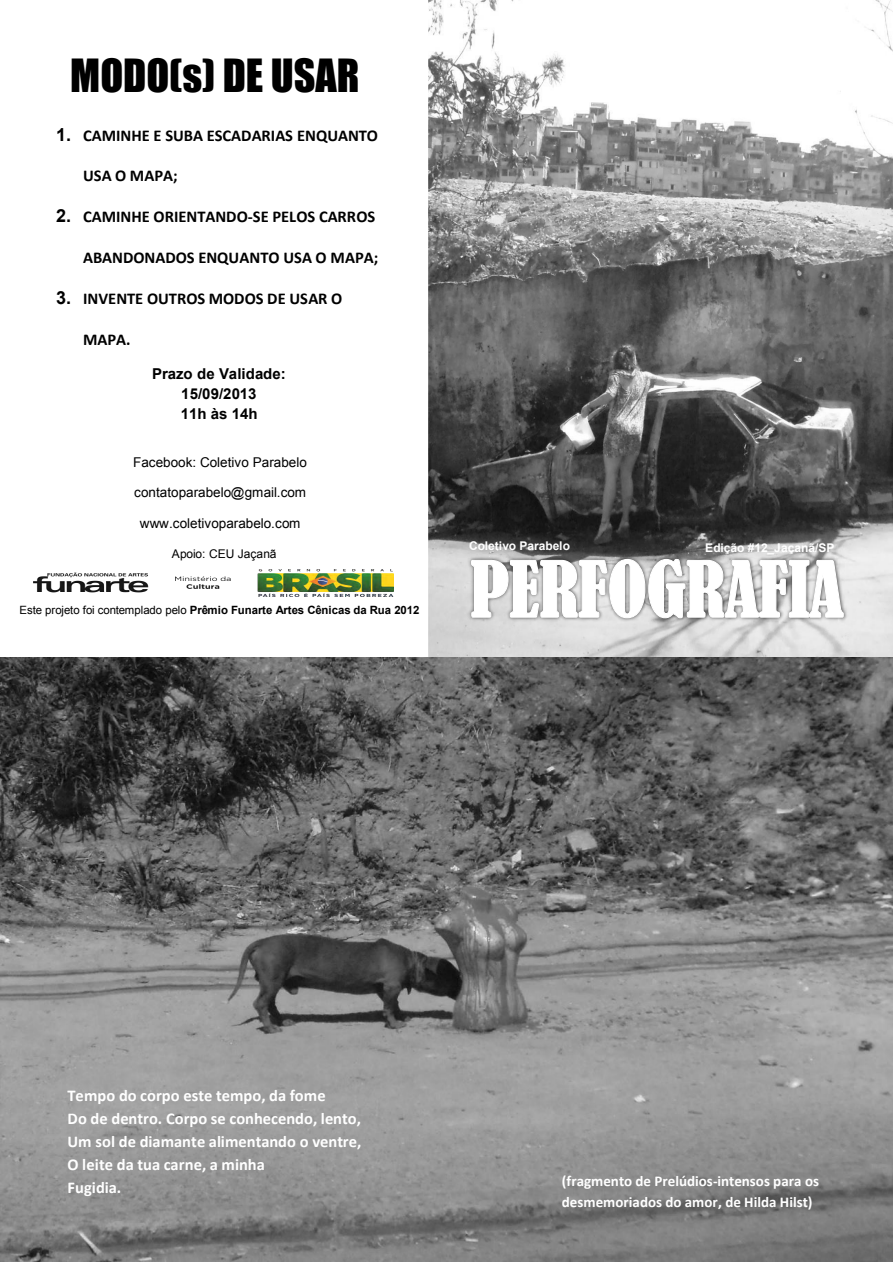
<style>
.page{position:relative;width:893px;height:1263px;background:#fff}
.page>*{position:absolute;margin:0;border:0;box-sizing:border-box;transform-origin:0 0}
.t1{font:42px "Impact";color:#000}
.t2{font:700 16.5px "Calibri";color:#000}
.t3{font:700 16.5px/23.1px "Calibri";letter-spacing:.005em;color:#fff}
.t4{font:700 15px/21.3px "Calibri";color:#fff}
.t5{font:700 15px/19.8px "Arial";letter-spacing:.005em;color:#000;text-align:center}
.t6{font:13.5px "Arial";color:#000}
.t7{font:700 12px "Arial";letter-spacing:-.005em;color:#fff}
.t8{font:12px "Arial";letter-spacing:-.005em;color:#000}
.t9{font:700 11.4px "Arial";letter-spacing:-.005em;color:#000}
.s1{font-family:"Arial";font-size:18px}
.s2{font-weight:400}
</style>
<div class="page">
<img style="left:429px;top:0;width:464px;height:658px">
<img style="left:0;top:658px;width:893px;height:604px">
<img style="left:440px;top:541px;width:434px;height:116px">
<svg style="left:470px;top:552px;width:374px;height:67px"></svg>
<img style="left:34px;top:569px;width:359px;height:28px">
<h1 class="t1" style="left:70px;top:43px;width:291px">MODO(s) DE USAR</h1>
<p class="t2" style="left:56px;top:125px;width:324px"><span class="s1">1.</span> CAMINHE E SUBA ESCADARIAS ENQUANTO</p>
<p class="t2" style="left:83px;top:165px;width:96px">USA O MAPA;</p>
<p class="t2" style="left:56px;top:206px;width:321px"><span class="s1">2.</span> CAMINHE ORIENTANDO-SE PELOS CARROS</p>
<p class="t2" style="left:83px;top:247px;width:297px">ABANDONADOS ENQUANTO USA O MAPA;</p>
<p class="t2" style="left:56px;top:288px;width:288px"><span class="s1">3.</span> INVENTE OUTROS MODOS DE USAR O</p>
<p class="t2" style="left:83px;top:328px;width:49px">MAPA.</p>
<p class="t5" style="left:152px;top:364px;width:135px">Prazo de Validade:<br>15/09/2013<br>11h às 14h</p>
<p class="t6" style="left:133px;top:453px;width:175px">Facebook: Coletivo Parabelo</p>
<p class="t6" style="left:134px;top:484px;width:173px">contatoparabelo@gmail.com</p>
<p class="t6" style="left:140px;top:514px;width:162px">www.coletivoparabelo.com</p>
<p class="t8" style="left:172px;top:546px;width:106px">Apoio: CEU Jaçanã</p>
<p class="t9" style="left:19px;top:602px;width:401px"><span class="s2">Este projeto foi contemplado pelo</span> Prêmio Funarte Artes Cênicas da Rua 2012</p>
<p class="t7" style="left:469px;top:538px;width:103px">Coletivo Parabelo</p>
<p class="t7" style="left:705px;top:540px;width:131px">Edição #12_Jaçanã/SP</p>
<p class="t3" style="left:68px;top:1084px;width:295px">Tempo do corpo este tempo, da fome<br>Do de dentro. Corpo se conhecendo, lento,<br>Um sol de diamante alimentando o ventre,<br>O leite da tua carne, a minha<br>Fugidia.</p>
<p class="t4" style="left:562px;top:1170px;width:259px">(fragmento de Prelúdios-intensos para os desmemoriados do amor, de Hilda Hilst)</p>
</div>
